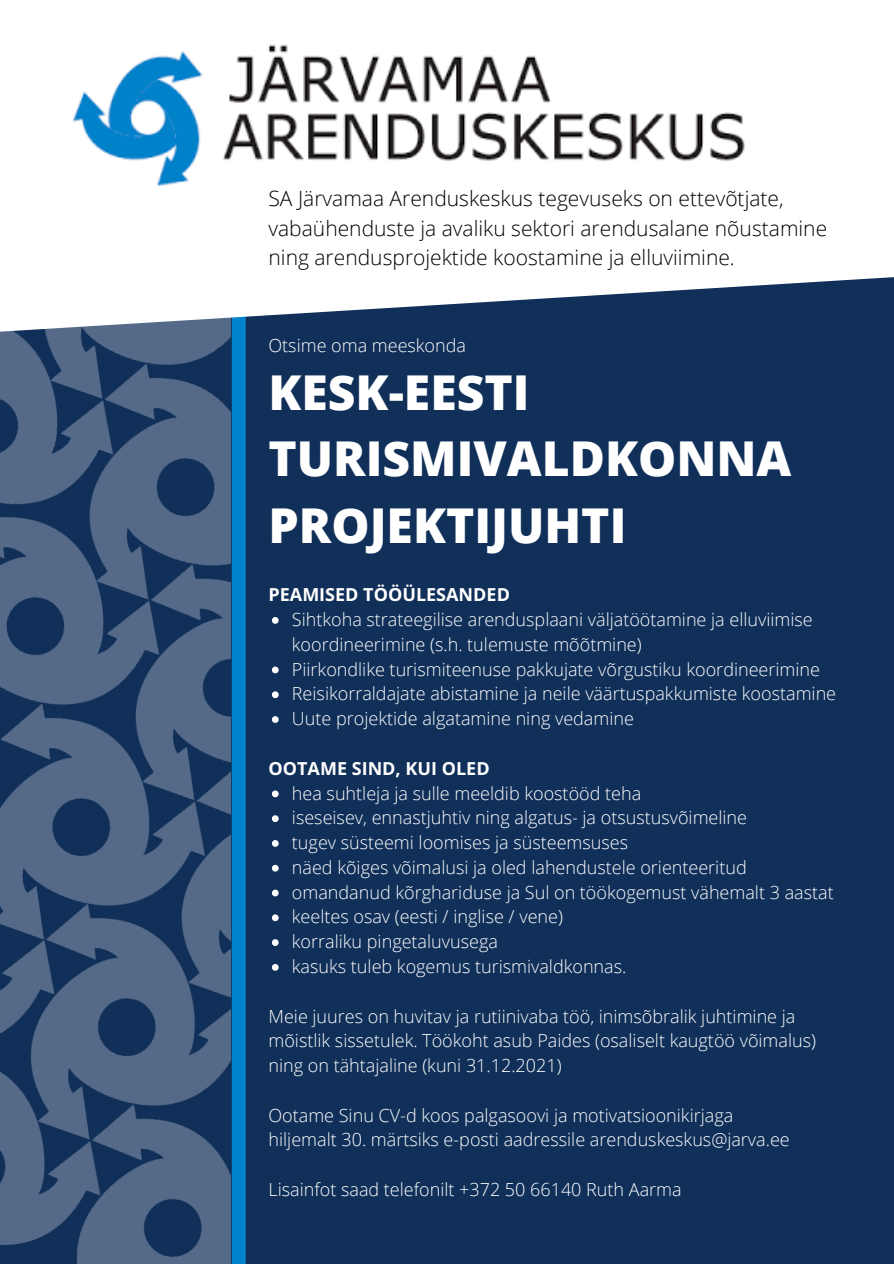
<style>
.page{position:relative;width:894px;height:1264px;background:#fff}
.page>*{position:absolute;margin:0;border:0;box-sizing:border-box;transform-origin:0 0}
.t1{font:800 48px/66.4px "Open Sans";color:#fff}
.t2{font:300 21px/29.2px "Open Sans";color:#000}
.t3{font:300 18px/24.8px "Open Sans";color:#fff}
.t4{font:700 18px "Open Sans Hebrew";color:#fff}
</style>
<div class="page">
<img style="left:164px;top:336px;width:67px;height:199px">
<img style="left:0;top:336px;width:164px;height:146px">
<img style="left:106px;top:983px;width:125px;height:92px">
<img style="left:152px;top:1075px;width:79px;height:188px">
<img style="left:0;top:1032px;width:152px;height:231px">
<img style="left:0;top:983px;width:106px;height:139px">
<img style="left:211px;top:535px;width:20px;height:140px">
<img style="left:151px;top:983px;width:80px;height:62px">
<img style="left:0;top:675px;width:231px;height:308px">
<img style="left:0;top:482px;width:211px;height:300px">
<div style="left:231px;top:275px;width:662px;height:988px;background:#102f59"></div>
<svg style="left:272px;top:617px;width:6px;height:6px"></svg>
<svg style="left:272px;top:666px;width:6px;height:7px"></svg>
<svg style="left:272px;top:691px;width:6px;height:7px"></svg>
<svg style="left:272px;top:716px;width:6px;height:7px"></svg>
<svg style="left:272px;top:790px;width:6px;height:7px"></svg>
<svg style="left:272px;top:815px;width:6px;height:7px"></svg>
<svg style="left:272px;top:840px;width:6px;height:6px"></svg>
<svg style="left:272px;top:864px;width:6px;height:7px"></svg>
<svg style="left:272px;top:889px;width:6px;height:7px"></svg>
<svg style="left:272px;top:914px;width:6px;height:7px"></svg>
<svg style="left:272px;top:939px;width:6px;height:6px"></svg>
<svg style="left:272px;top:964px;width:6px;height:6px"></svg>
<div style="left:232px;top:336px;width:13px;height:927px;background:#0182cd"></div>
<svg style="left:0;top:275px;width:893px;height:61px"></svg>
<img style="left:73px;top:44px;width:672px;height:143px">
<p class="t2" style="left:268px;top:183px;width:560px">SA Järvamaa Arenduskeskus tegevuseks on ettevõtjate, vabaühenduste ja avaliku sektori arendusalane nõustamine ning arendusprojektide koostamine ja elluviimine.</p>
<p class="t3" style="left:268px;top:333px;width:199px">Otsime oma meeskonda</p>
<h1 class="t1" style="left:268px;top:358px;width:524px">KESK-EESTI<br>TURISMIVALDKONNA<br>PROJEKTIJUHTI</h1>
<p class="t4" style="left:268px;top:582px;width:243px">PEAMISED TÖÖÜLESANDED</p>
<p class="t3" style="left:292px;top:606px;width:545px">Sihtkoha strateegilise arendusplaani väljatöötamine ja elluviimise koordineerimine (s.h. tulemuste mõõtmine)<br>Piirkondlike turismiteenuse pakkujate võrgustiku koordineerimine Reisikorraldajate abistamine ja neile väärtuspakkumiste koostamine Uute projektide algatamine ning vedamine</p>
<p class="t4" style="left:268px;top:755px;width:223px">OOTAME SIND, KUI OLED</p>
<p class="t3" style="left:292px;top:780px;width:543px">hea suhtleja ja sulle meeldib koostööd teha<br>iseseisev, ennastjuhtiv ning algatus- ja otsustusvõimeline<br>tugev süsteemi loomises ja süsteemsuses<br>näed kõiges võimalusi ja oled lahendustele orienteeritud omandanud kõrghariduse ja Sul on töökogemust vähemalt 3 aastat keeltes osav (eesti / inglise / vene)<br>korraliku pingetaluvusega<br>kasuks tuleb kogemus turismivaldkonnas.</p>
<p class="t3" style="left:268px;top:1003px;width:549px">Meie juures on huvitav ja rutiinivaba töö, inimsõbralik juhtimine ja mõistlik sissetulek. Töökoht asub Paides (osaliselt kaugtöö võimalus) ning on tähtajaline (kuni 31.12.2021)</p>
<p class="t3" style="left:268px;top:1102px;width:522px">Ootame Sinu CV-d koos palgasoovi ja motivatsioonikirjaga hiljemalt 30. märtsiks e-posti aadressile arenduskeskus@jarva.ee</p>
<p class="t3" style="left:268px;top:1176px;width:414px">Lisainfot saad telefonilt +372 50 66140 Ruth Aarma</p>
</div>
